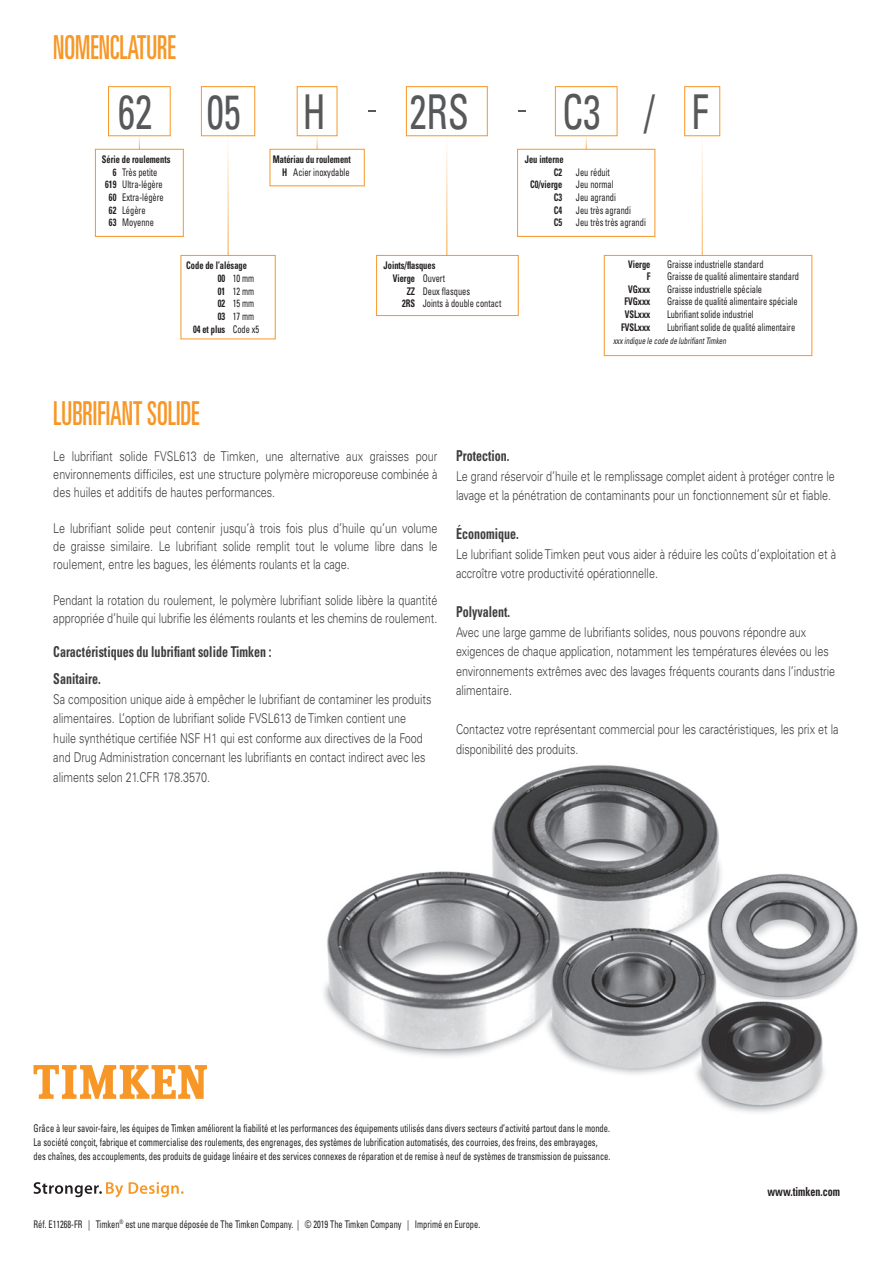
<style>
.page{position:relative;width:893px;height:1263px;background:#fff}
.page>*{position:absolute;margin:0;border:0;box-sizing:border-box;transform-origin:0 0}
.t1{font:condensed 48px "Univers LT Std";color:#57585a;scale:.8 1}
.t2{font:ultra-condensed 33px "Univers LT Std";color:#f79727;scale:.8 1}
.Pa0{font:700 condensed 15px "Univers LT Std";color:#3e3e3f;scale:.8 1}
.Pa0-2{font:300 13.5px/19.5px "Univers LT Std";color:#3e3e3f;scale:.8 1}
.t3{font:700 condensed 12.45px "Univers LT Std";color:#231f20;scale:.8 1}
.t4{font:condensed 10.65px/14.2px "Univers LT Std";color:#231f20;scale:.8 1}
.t5{font:condensed 10.5px "Univers LT Std";color:#231f20;scale:.8 1}
.t6{font:700 condensed 10.5px "Univers LT Std";color:#231f20;scale:.8 1}
.t7{font:italic condensed 9px "Univers LT Std";color:#231f20;scale:.8 1}
.s1{font-weight:700}
.s2{font-weight:400}
</style>
<div class="page">
<img style="left:323px;top:765px;width:535px;height:348px">
<svg style="left:34px;top:1065px;width:173px;height:34px"></svg>
<svg style="left:34px;top:1182px;width:150px;height:15px"></svg>
<svg style="left:368px;top:110px;width:8px;height:2px"></svg>
<svg style="left:518px;top:110px;width:7px;height:2px"></svg>
<div style="left:95px;top:149px;width:89px;height:88px;border:1px solid #f79727"></div>
<svg style="left:139px;top:136px;width:1px;height:13px"></svg>
<div style="left:270px;top:149px;width:95px;height:37px;border:1px solid #f79727"></div>
<svg style="left:317px;top:136px;width:1px;height:13px"></svg>
<div style="left:297px;top:86px;width:40px;height:50px;border:1px solid #f79727"></div>
<hr style="left:702px;top:135px;width:1px;height:151px;background:#f79727">
<div style="left:604px;top:255px;width:208px;height:101px;background:#fff;border:1px solid #f79727"></div>
<div style="left:684px;top:86px;width:36px;height:50px;border:1px solid #f79727"></div>
<div style="left:517px;top:149px;width:138px;height:88px;border:1px solid #f79727"></div>
<svg style="left:586px;top:136px;width:1px;height:13px"></svg>
<div style="left:555px;top:86px;width:62px;height:50px;border:1px solid #f79727"></div>
<div style="left:108px;top:86px;width:63px;height:50px;border:1px solid #f79727"></div>
<hr style="left:228px;top:136px;width:1px;height:129px;background:#f79727">
<div style="left:201px;top:86px;width:54px;height:50px;border:1px solid #f79727"></div>
<div style="left:181px;top:255px;width:95px;height:84px;background:#fff;border:1px solid #f79727"></div>
<hr style="left:446px;top:136px;width:1px;height:129px;background:#f79727">
<div style="left:406px;top:86px;width:82px;height:50px;border:1px solid #f79727"></div>
<div style="left:376px;top:255px;width:143px;height:61px;background:#fff;border:1px solid #f79727"></div>
<p class="t2" style="left:53px;top:29px;width:155px">NOMENCLATURE</p>
<p class="t1" style="left:118px;top:81px;width:44px">62</p>
<p class="t1" style="left:207px;top:81px;width:44px">05</p>
<p class="t1" style="left:409px;top:81px;width:76px">2RS</p>
<p class="t1" style="left:562px;top:81px;width:50px">C3</p>
<p class="t1" style="left:302px;top:81px;width:31px">H</p>
<p class="t1" style="left:644px;top:81px;width:15px">/</p>
<p class="t6" style="left:102px;top:153px;width:87px">Série de roulements</p>
<p class="t5" style="left:113px;top:165px;width:58px"><span class="s1">6</span> Très petite</p>
<p class="t5" style="left:105px;top:178px;width:74px"><span class="s1">619</span> Ultra-légère</p>
<p class="t5" style="left:109px;top:191px;width:70px"><span class="s1">60</span> Extra-légère</p>
<p class="t5" style="left:109px;top:203px;width:47px"><span class="s1">62</span> Légère</p>
<p class="t5" style="left:109px;top:216px;width:58px"><span class="s1">63</span> Moyenne</p>
<p class="t6" style="left:273px;top:153px;width:99px">Matériau du roulement</p>
<p class="t5" style="left:282px;top:165px;width:86px"><span class="s1">H</span> Acier inoxydable</p>
<p class="t6" style="left:525px;top:153px;width:50px">Jeu interne</p>
<p class="t6" style="left:554px;top:166px;width:12px">C2</p>
<p class="t5" style="left:576px;top:165px;width:44px">Jeu réduit</p>
<p class="t6" style="left:530px;top:178px;width:42px">C0/vierge</p>
<p class="t5" style="left:576px;top:178px;width:49px">Jeu normal</p>
<p class="t6" style="left:554px;top:191px;width:12px">C3</p>
<p class="t5" style="left:576px;top:191px;width:52px">Jeu agrandi</p>
<p class="t6" style="left:554px;top:203px;width:12px">C4</p>
<p class="t5" style="left:576px;top:203px;width:70px">Jeu très agrandi</p>
<p class="t6" style="left:554px;top:216px;width:12px">C5</p>
<p class="t5" style="left:576px;top:216px;width:89px">Jeu très très agrandi</p>
<p class="t1" style="left:692px;top:81px;width:23px">F</p>
<p class="t6" style="left:186px;top:259px;width:77px">Code de l’alésage</p>
<p class="t5" style="left:218px;top:272px;width:47px"><span class="s1">00</span> 10 mm</p>
<p class="t5" style="left:218px;top:284px;width:47px"><span class="s1">01</span> 12 mm</p>
<p class="t5" style="left:218px;top:297px;width:47px"><span class="s1">02</span> 15 mm</p>
<p class="t5" style="left:218px;top:309px;width:47px"><span class="s1">03</span> 17 mm</p>
<p class="t6" style="left:193px;top:322px;width:84px">04 et plus <span class="s2">Code x5</span></p>
<p class="t6" style="left:384px;top:259px;width:66px">Joints/flasques</p>
<p class="t6" style="left:393px;top:272px;width:67px">Vierge <span class="s2">Ouvert</span></p>
<p class="t5" style="left:407px;top:284px;width:81px"><span class="s1">ZZ</span> Deux flasques</p>
<p class="t5" style="left:402px;top:297px;width:126px"><span class="s1">2RS</span> Joints à double contact</p>
<p class="t6" style="left:628px;top:257px;width:30px">Vierge</p>
<p class="t5" style="left:667px;top:257px;width:122px">Graisse industrielle standard</p>
<p class="t6" style="left:647px;top:270px;width:6px">F</p>
<p class="t5" style="left:667px;top:270px;width:167px">Graisse de qualité alimentaire standard</p>
<p class="t6" style="left:628px;top:283px;width:30px">VGxxx</p>
<p class="t5" style="left:667px;top:282px;width:120px">Graisse industrielle spéciale</p>
<p class="t6" style="left:624px;top:295px;width:34px">FVGxxx</p>
<p class="t5" style="left:667px;top:295px;width:165px">Graisse de qualité alimentaire spéciale</p>
<p class="t6" style="left:625px;top:308px;width:34px">VSLxxx</p>
<p class="t5" style="left:667px;top:308px;width:110px">Lubrifiant solide industriel</p>
<p class="t6" style="left:621px;top:320px;width:38px">FVSLxxx</p>
<p class="t5" style="left:667px;top:320px;width:162px">Lubrifiant solide de qualité alimentaire</p>
<p class="t7" style="left:613px;top:335px;width:143px">xxx indique le code de lubrifiant Timken</p>
<p class="t2" style="left:53px;top:394px;width:184px">LUBRIFIANT SOLIDE</p>
<p class="Pa0-2" style="left:53px;top:447px;width:482px;line-height:18px;text-align:justify">Le lubrifiant solide FVSL613 de Timken, une alternative aux graisses pour environnements difficiles, est une structure polymère microporeuse combinée à des huiles et additifs de hautes performances.</p>
<p class="Pa0-2" style="left:53px;top:519px;width:482px;line-height:18px;text-align:justify">Le lubrifiant solide peut contenir jusqu’à trois fois plus d’huile qu’un volume de graisse similaire. Le lubrifiant solide remplit tout le volume libre dans le roulement, entre les bagues, les éléments roulants et la cage.</p>
<p class="Pa0-2" style="left:53px;top:591px;width:482px;line-height:18px">Pendant la rotation du roulement, le polymère lubrifiant solide libère la quantité appropriée d’huile qui lubrifie les éléments roulants et les chemins de roulement.</p>
<p class="Pa0" style="left:53px;top:643px;width:274px">Caractéristiques du lubrifiant solide Timken :</p>
<p class="Pa0" style="left:53px;top:670px;width:61px">Sanitaire.</p>
<p class="Pa0-2" style="left:53px;top:689px;width:474px">Sa composition unique aide à empêcher le lubrifiant de contaminer les produits alimentaires. L’option de lubrifiant solide FVSL613 de Timken contient une huile synthétique certifiée NSF H1 qui est conforme aux directives de la Food and Drug Administration concernant les lubrifiants en contact indirect avec les aliments selon 21.CFR 178.3570.</p>
<p class="Pa0" style="left:456px;top:446px;width:68px">Protection.</p>
<p class="Pa0-2" style="left:456px;top:466px;width:475px">Le grand réservoir d’huile et le remplissage complet aident à protéger contre le lavage et la pénétration de contaminants pour un fonctionnement sûr et fiable.</p>
<p class="Pa0" style="left:456px;top:524px;width:80px">Économique.</p>
<p class="Pa0-2" style="left:456px;top:544px;width:477px">Le lubrifiant solide Timken peut vous aider à réduire les coûts d’exploitation et à accroître votre productivité opérationnelle.</p>
<p class="Pa0" style="left:456px;top:602px;width:69px">Polyvalent.</p>
<p class="Pa0-2" style="left:456px;top:622px;width:476px">Avec une large gamme de lubrifiants solides, nous pouvons répondre aux exigences de chaque application, notamment les températures élevées ou les environnements extrêmes avec des lavages fréquents courants dans l’industrie alimentaire.</p>
<p class="Pa0-2" style="left:456px;top:719px;width:480px">Contactez votre représentant commercial pour les caractéristiques, les prix et la disponibilité des produits.</p>
<p class="t4" style="left:34px;top:1120px;width:723px">Grâce à leur savoir-faire, les équipes de Timken améliorent la fiabilité et les performances des équipements utilisés dans divers secteurs d’activité partout dans le monde.<br>La société conçoit, fabrique et commercialise des roulements, des engrenages, des systèmes de lubrification automatisés, des courroies, des freins, des embrayages, des chaînes, des accouplements, des produits de guidage linéaire et des services connexes de réparation et de remise à neuf de systèmes de transmission de puissance.</p>
<p class="t5" style="left:34px;top:1217px;width:560px">Réf. E11268-FR | Timken<sup>®</sup> est une marque déposée de The Timken Company. | © 2019 The Timken Company | Imprimé en Europe.</p>
<p class="t3" style="left:767px;top:1184px;width:92px">www.timken.com</p>
</div>
